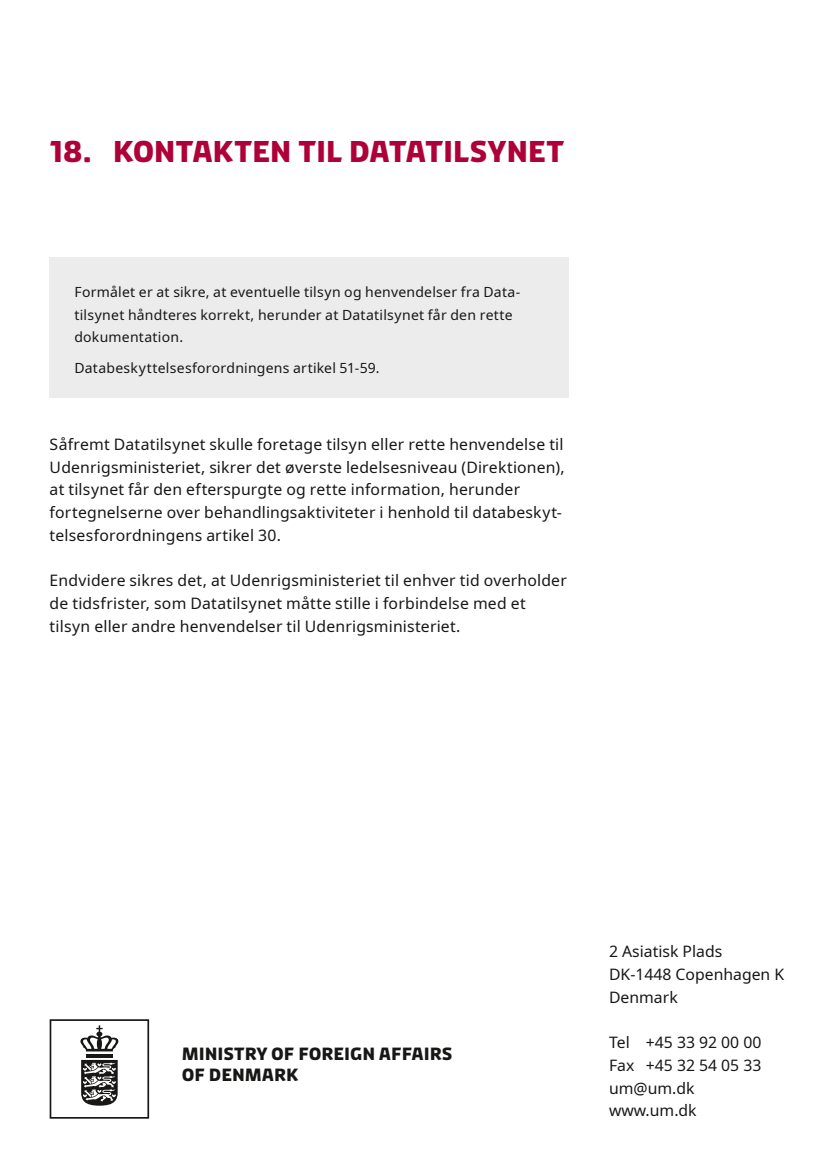
<style>
.page{position:relative;width:834px;height:1166px;background:#fff}
.page>*{position:absolute;margin:0;border:0;box-sizing:border-box;transform-origin:0 0}
.RU_lille{font:700 29.75px "Diplomacy";letter-spacing:-.015em;color:#ae0138}
.t1{font:700 17.5px/21px "Diplomacy";color:#181716}
.Brød{font:15.75px/22.8px "Noto Sans";letter-spacing:.01em;color:#181716}
.Boks_br{font:14px/22.8px "Noto Sans";letter-spacing:.015em;color:#181716}
</style>
<div class="page">
<svg style="left:50px;top:1019px;width:99px;height:99px"></svg>
<div style="left:50px;top:257px;width:518px;height:140px;background:#ececec"></div>
<p class="RU_lille" style="left:50px;top:132px;width:516px">18. KONTAKTEN TIL DATATILSYNET</p>
<p class="Boks_br" style="left:74px;top:281px;width:447px">Formålet er at sikre, at eventuelle tilsyn og henvendelser fra Data&shy;tilsynet håndteres korrekt, herunder at Datatilsynet får den rette dokumentation.</p>
<p class="Boks_br" style="left:74px;top:356px;width:306px">Databeskyttelsesforordningens artikel 51-59.</p>
<p class="Brød" style="left:50px;top:433px;width:516px">Såfremt Datatilsynet skulle foretage tilsyn eller rette henvendelse til Udenrigsministeriet, sikrer det øverste ledelsesniveau (Direktionen), at tilsynet får den efterspurgte og rette information, herunder fortegnelserne over behandlingsaktiviteter i henhold til databeskyt&shy;telsesforordningens artikel 30.</p>
<p class="Brød" style="left:50px;top:570px;width:518px">Endvidere sikres det, at Udenrigsministeriet til enhver tid overholder de tidsfrister, som Datatilsynet måtte stille i forbindelse med et tilsyn eller andre henvendelser til Udenrigsministeriet.</p>
<p class="t1" style="left:182px;top:1042px;width:272px">MINISTRY OF FOREIGN AFFAIRS<br>OF DENMARK</p>
<p class="Brød" style="left:609px;top:940px;width:115px">2 Asiatisk Plads</p>
<p class="Brød" style="left:609px;top:963px;width:176px">DK-1448 Copenhagen K<br>Denmark</p>
<p class="Brød" style="left:609px;top:1031px;width:154px">Tel +45 33 92 00 00</p>
<p class="Brød" style="left:609px;top:1054px;width:154px">Fax +45 32 54 05 33</p>
<p class="Brød" style="left:609px;top:1077px;width:87px">um@um.dk</p>
<p class="Brød" style="left:609px;top:1099px;width:89px">www.um.dk</p>
</div>
